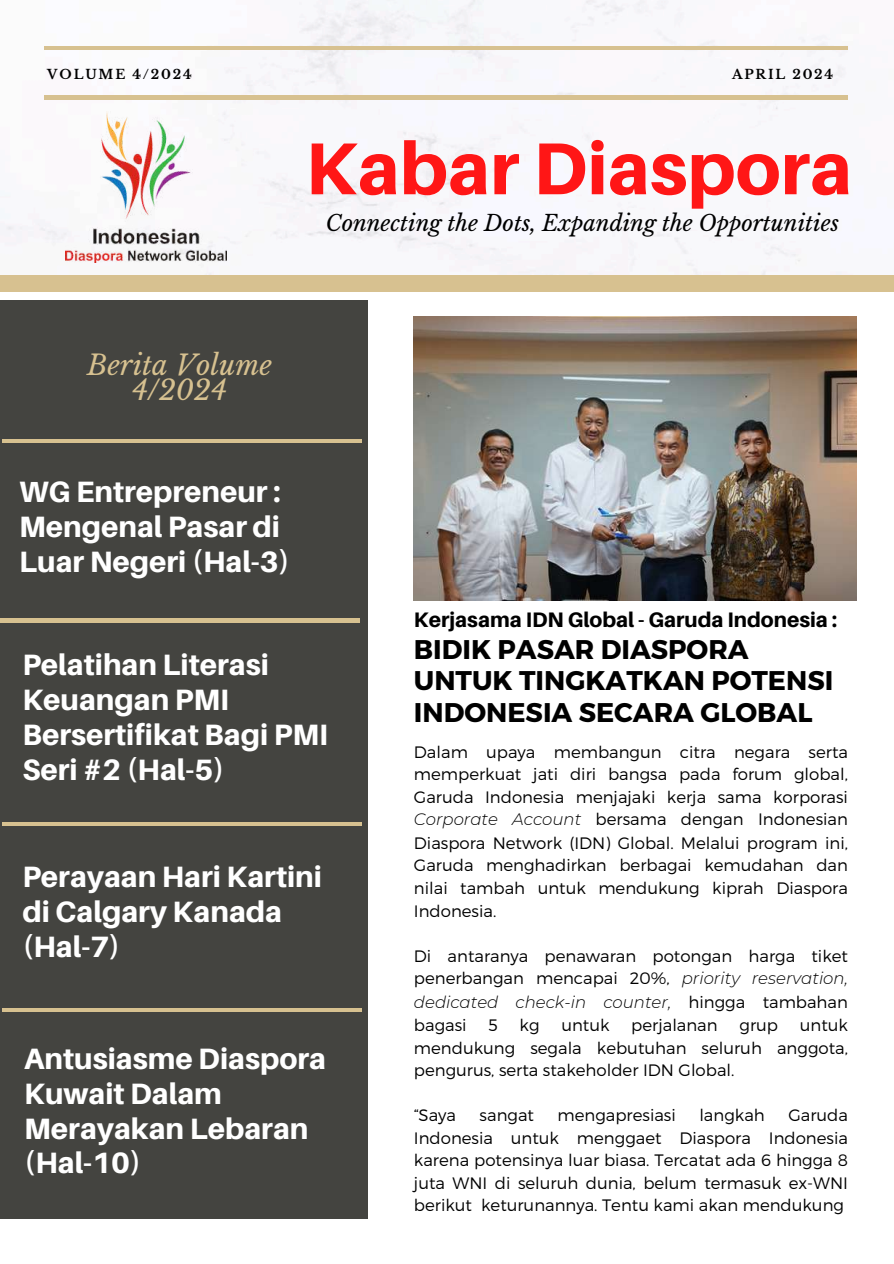
<style>
.page{position:relative;width:894px;height:1264px;background:#fff}
.page>*{position:absolute;margin:0;border:0;box-sizing:border-box;transform-origin:0 0}
.t1{font:800 73.5px "Aileron";color:#ff1616}
.t2{font:800 29.4px/34.8px "Aileron";color:#fff}
.t3{font:italic 27.45px/24.8px "Libre Baskerville";color:#d7c190;text-align:center}
.t4{font:700 27px/31.5px "Montserrat";color:#000}
.t5{font:italic 21.9px "Libre Baskerville";color:#000}
.t6{font:800 21px "Aileron";color:#000}
.t7{font:300 16.5px/22.6px "Montserrat";color:#000;text-align:justify}
.t8{font:700 13.05px "Libre Baskerville";letter-spacing:.14em;color:#000}
.s1{font-style:italic}
</style>
<div class="page">
<div style="left:0;top:300px;width:367px;height:918px;background:#444440"></div>
<hr style="left:0;top:618px;width:359px;height:4px;background:#d7c190">
<hr style="left:2px;top:822px;width:359px;height:3px;background:#d7c190">
<hr style="left:2px;top:1008px;width:359px;height:3px;background:#d7c190">
<hr style="left:2px;top:439px;width:359px;height:3px;background:#d7c190">
<img style="left:0;top:0;width:853px;height:275px">
<hr style="left:45px;top:96px;width:802px;height:3px;background:#d7c190">
<hr style="left:45px;top:47px;width:802px;height:3px;background:#d7c190">
<div style="left:0;top:275px;width:893px;height:17px;background:#d7c190"></div>
<img style="left:414px;top:317px;width:442px;height:283px">
<img style="left:66px;top:112px;width:160px;height:150px">
<p class="t8" style="left:47px;top:66px;width:146px">VOLUME 4/2024</p>
<p class="t8" style="left:732px;top:66px;width:103px">APRIL 2024</p>
<h1 class="t1" style="left:305px;top:123px;width:548px">Kabar Diaspora</h1>
<h3 class="t5" style="left:325px;top:210px;width:514px">Connecting the Dots, Expanding the Opportunities</h3>
<h3 class="t3" style="left:87px;top:353px;width:186px">Berita Volume<br>4/2024</h3>
<h2 class="t2" style="left:19px;top:473px;width:272px">WG Entrepreneur :<br>Mengenal Pasar di<br>Luar Negeri (Hal-3)</h2>
<p class="t6" style="left:414px;top:606px;width:424px">Kerjasama IDN Global - Garuda Indonesia :</p>
<h2 class="t2" style="left:22px;top:647px;width:307px">Pelatihan Literasi<br>Keuangan PMI<br>Bersertifikat Bagi PMI<br>Seri #2 (Hal-5)</h2>
<h2 class="t2" style="left:22px;top:859px;width:301px">Perayaan Hari Kartini di Calgary Kanada (Hal-7)</h2>
<h2 class="t2" style="left:24px;top:1040px;width:303px">Antusiasme Diaspora<br>Kuwait Dalam<br>Merayakan Lebaran (Hal-10)</h2>
<h3 class="t4" style="left:414px;top:632px;width:421px">BIDIK PASAR DIASPORA<br>UNTUK TINGKATKAN POTENSI<br>INDONESIA SECARA GLOBAL</h3>
<p class="t7" style="left:414px;top:739px;width:435px">Dalam upaya membangun citra negara serta memperkuat jati diri bangsa pada forum global, Garuda Indonesia menjajaki kerja sama korporasi <span class="s1">Corporate Account</span> bersama dengan Indonesian Diaspora Network (IDN) Global. Melalui program ini, Garuda menghadirkan berbagai kemudahan dan nilai tambah untuk mendukung kiprah Diaspora Indonesia.</p>
<p class="t7" style="left:414px;top:943px;width:435px;line-height:23.2px">Di antaranya penawaran potongan harga tiket penerbangan mencapai 20%, <span class="s1">priority reservation, dedicated check-in counter,</span> hingga tambahan bagasi</p>
<p class="t7" style="left:414px;top:1013px;width:435px;text-indent:386px">untuk mendukung segala kebutuhan seluruh anggota, pengurus, serta stakeholder IDN Global.</p>
<p class="t7" style="left:414px;top:1103px;width:44px">“Saya</p>
<p class="t7" style="left:479px;top:1103px;width:56px">sangat</p>
<p class="t7" style="left:557px;top:1103px;width:120px">mengapresiasi</p>
<p class="t7" style="left:699px;top:1103px;width:67px">langkah</p>
<p class="t7" style="left:488px;top:1013px;width:11px">5</p>
<p class="t7" style="left:519px;top:1013px;width:21px">kg</p>
<p class="t7" style="left:561px;top:1013px;width:50px">untuk</p>
<p class="t7" style="left:631px;top:1013px;width:88px">perjalanan</p>
<p class="t7" style="left:739px;top:1013px;width:40px">grup</p>
<p class="t7" style="left:414px;top:1103px;width:435px;text-indent:374px">Garuda Indonesia untuk menggaet Diaspora Indonesia karena potensinya luar biasa. Tercatat ada 6 hingga 8 juta WNI di seluruh dunia, belum termasuk ex-WNI berikut keturunannya. Tentu kami akan mendukung</p>
</div>
